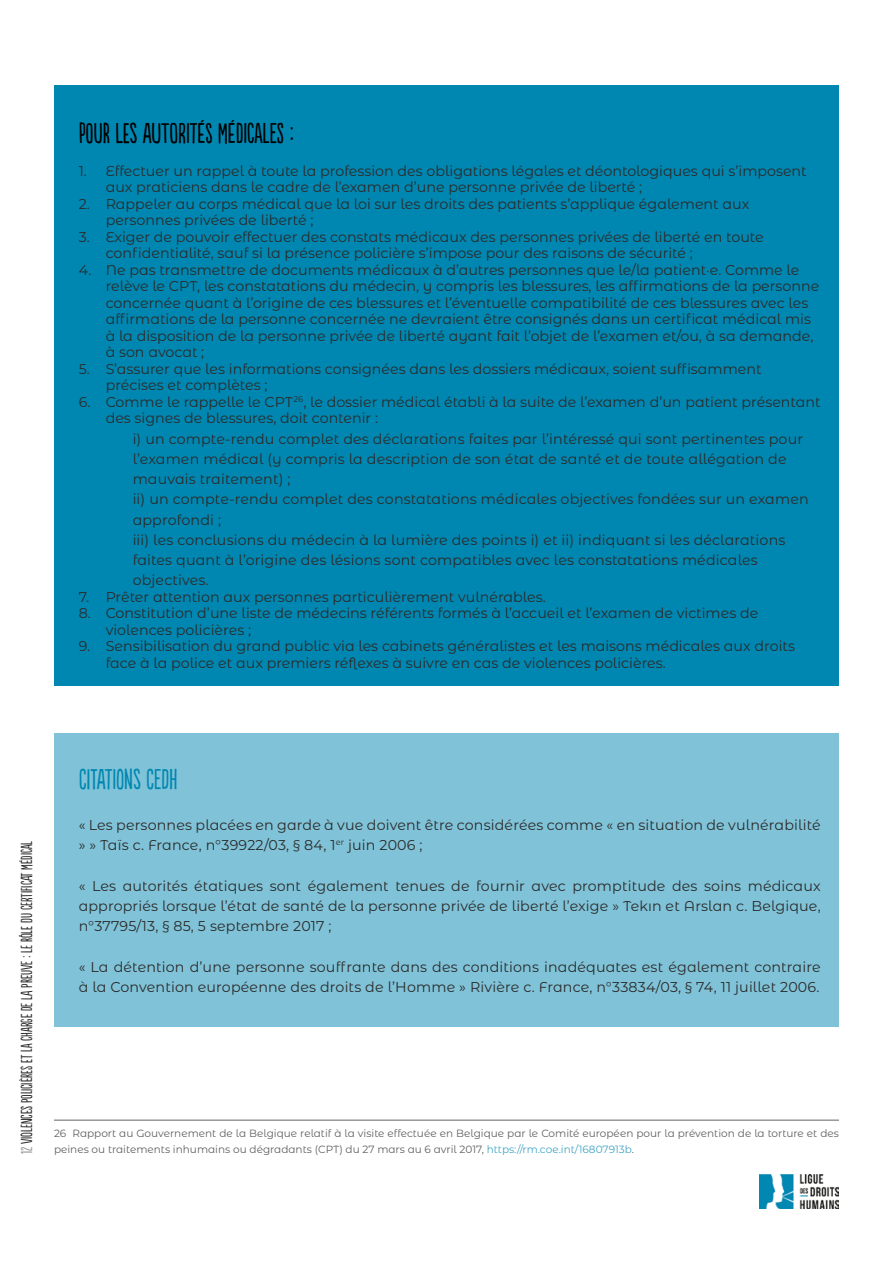
<style>
.page{position:relative;width:893px;height:1263px;background:#fff}
.page>*{position:absolute;margin:0;border:0;box-sizing:border-box;transform-origin:0 0}
.t1{font:27px "Populaire";color:#000}
.t2{font:27px "Populaire";color:#0087b1}
.t3{font:15px "Populaire";color:#2b2b2b}
.t4{font:14.25px/16.5px "Montserrat Alternates";color:#2b2b2b}
.t5{font:10.5px/16.5px "Montserrat Alternates";color:#606060}
.s1{color:#959595}
.s2{color:#40a5c5}
</style>
<div class="page">
<div style="left:54px;top:733px;width:785px;height:294px;background:#80c3d8"></div>
<div style="left:54px;top:85px;width:785px;height:600px;background:#0087b1"></div>
<hr style="left:54px;top:1120px;width:785px;height:1px;background:#646363">
<img style="left:760px;top:1175px;width:79px;height:34px">
<h1 class="t1" style="left:79px;top:119px;width:216px">POUR LES AUTORITÉS MÉDICALES :</h1>
<p class="t4" style="left:106px;top:162px;width:703px;text-indent:-27px">1. Effectuer un rappel à toute la profession des obligations légales et déontologiques qui s’imposent aux praticiens dans le cadre de l’examen d’une personne privée de liberté ;</p>
<p class="t4" style="left:106px;top:195px;width:645px;text-indent:-27px">2. Rappeler au corps médical que la loi sur les droits des patients s’applique également aux personnes privées de liberté ;</p>
<p class="t4" style="left:106px;top:228px;width:660px;text-indent:-27px">3. Exiger de pouvoir effectuer des constats médicaux des personnes privées de liberté en toute confidentialité, sauf si la présence policière s’impose pour des raisons de sécurité ;</p>
<p class="t4" style="left:106px;top:261px;width:715px;text-indent:-27px">4. Ne pas transmettre de documents médicaux à d’autres personnes que le/la patient·e. Comme le relève le CPT, les constatations du médecin, y compris les blessures, les affirmations de la personne concernée quant à l’origine de ces blessures et l’éventuelle compatibilité de ces blessures avec les affirmations de la personne concernée ne devraient être consignés dans un certificat médical mis à la disposition de la personne privée de liberté ayant fait l’objet de l’examen et/ou, à sa demande, à son avocat ;</p>
<p class="t4" style="left:106px;top:360px;width:657px;text-indent:-27px">5. S’assurer que les informations consignées dans les dossiers médicaux, soient suffisamment précises et complètes ;</p>
<p class="t4" style="left:106px;top:393px;width:716px;text-indent:-27px">6. Comme le rappelle le CPT<sup>26</sup>, le dossier médical établi à la suite de l’examen d’un patient présentant des signes de blessures, doit contenir :</p>
<p class="t4" style="left:133px;top:428px;width:678px;line-height:20.2px">i) un compte-rendu complet des déclarations faites par l’intéressé qui sont pertinentes pour l’examen médical (y compris la description de son état de santé et de toute allégation de mauvais traitement) ;<br>ii) un compte-rendu complet des constatations médicales objectives fondées sur un examen approfondi ;<br>iii) les conclusions du médecin à la lumière des points i) et ii) indiquant si les déclarations faites quant à l’origine des lésions sont compatibles avec les constatations médicales objectives.</p>
<p class="t4" style="left:79px;top:588px;width:469px">7. Prêter attention aux personnes particulièrement vulnérables.</p>
<p class="t4" style="left:106px;top:604px;width:654px;text-indent:-27px">8. Constitution d’une liste de médecins référents formés à l’accueil et l’examen de victimes de violences policières ;</p>
<p class="t4" style="left:106px;top:637px;width:691px;text-indent:-27px">9. Sensibilisation du grand public via les cabinets généralistes et les maisons médicales aux droits face à la police et aux premiers réflexes à suivre en cas de violences policières.</p>
<p class="t3" style="left:19px;top:1154px;width:314px;rotate:-90deg"><span class="s1">12</span> VIOLENCES POLICIÈRES ET LA CHARGE DE LA PREUVE : LE RÔLE DU CERTIFICAT MÉDICAL</p>
<h1 class="t2" style="left:79px;top:765px;width:8px">CITATIONS</h1>
<h1 class="t2" style="left:146px;top:765px;width:33px">CED H</h1>
<p class="t4" style="left:79px;top:814px;width:743px;line-height:20.2px">« Les personnes placées en garde à vue doivent être considérées comme « en situation de vulnérabilité » » Taïs c. France, n°39922/03, § 84, 1<sup>er</sup> juin 2006 ;</p>
<p class="t4" style="left:79px;top:875px;width:743px;line-height:20.2px;text-align:justify">« Les autorités étatiques sont également tenues de fournir avec promptitude des soins médicaux appropriés lorsque l’état de santé de la personne privée de liberté l’exige » Tekın et Arslan c. Belgique, n°37795/13, § 85, 5 septembre 2017 ;</p>
<p class="t4" style="left:79px;top:956px;width:743px;line-height:20.2px">« La détention d’une personne souffrante dans des conditions inadéquates est également contraire à la Convention européenne des droits de l’Homme » Rivière c. France, n°33834/03, § 74, 11 juillet 2006.</p>
<p class="t5" style="left:85px;top:1123px;width:737px;text-indent:-6px">26 Rapport a Gouvernement de la Belgique relatif à la visite effectuée en Belgique par le Comité européen pour la prévention de la torture t des peines ou traitement inhumains ou dégradants (CPT) du 27 mars au 6 avril 2017, <span class="s2">https: /rm.coe.int/16807913b</span>.</p>
<p class="t5" style="left:54px;top:1124px;width:786px">26 Rapport au Gouvernement de la Belgique relatif à la visite effectuée en Belgique par le Comité européen pour la prévention de la torture et des peines ou traitements inhumains ou dégradants (CPT) du 27 mars au 6 avril 2017, <span class="s2">https://rm.coe.int/16807913b</span>.</p>
</div>
